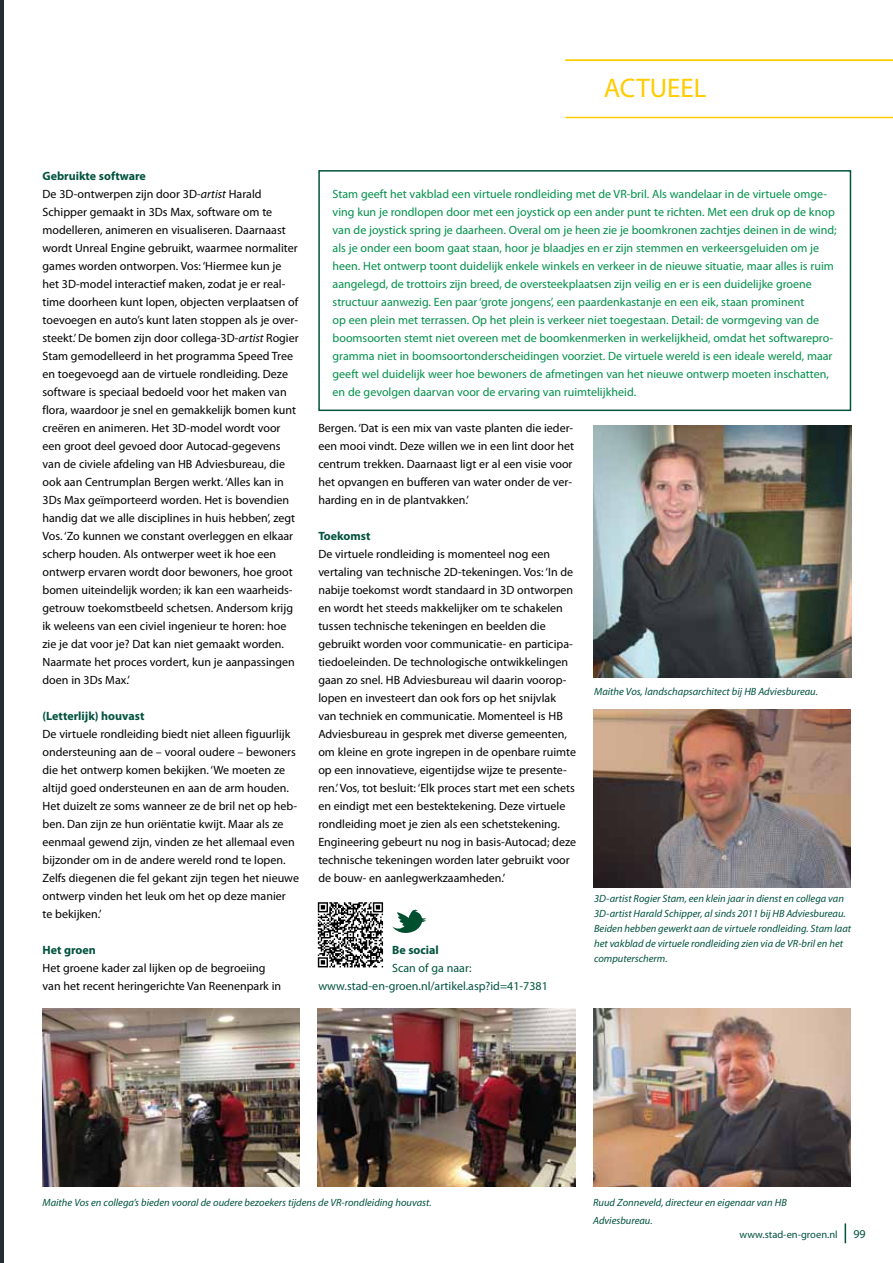
<style>
.page{position:relative;width:893px;height:1263px;background:#fff}
.page>*{position:absolute;margin:0;border:0;box-sizing:border-box;transform-origin:0 0}
.t1{font:27px "Myriad Pro";color:#fc0}
.t2{font:12px/18px "Myriad Pro";color:#000}
.t3{font:12px/18px "Myriad Pro";color:#00904a}
.t4{font:12px/18px "Myriad Pro";color:#00533d;text-align:center}
.t5{font:700 12px "Myriad Pro";color:#00533d}
.t6{font:italic 10.5px/15px "Myriad Pro";color:#00533d}
.t7{font:10.5px "Myriad Pro";color:#00533d}
.s1{font-weight:700;color:#00533d}
.s2{font-style:italic}
</style>
<div class="page">
<svg style="left:845px;top:1223px;width:1px;height:20px"></svg>
<hr style="left:565px;top:117px;width:328px;height:1px;background:#fc0">
<hr style="left:565px;top:60px;width:328px;height:1px;background:#fc0">
<img style="left:43px;top:1009px;width:257px;height:177px">
<img style="left:594px;top:425px;width:257px;height:252px">
<img style="left:318px;top:1009px;width:257px;height:177px">
<img style="left:593px;top:1009px;width:257px;height:177px">
<img style="left:593px;top:710px;width:257px;height:177px">
<div style="left:318px;top:170px;width:533px;height:241px;border:2px solid #00533d"></div>
<svg style="left:318px;top:902px;width:65px;height:65px"></svg>
<svg style="left:392px;top:909px;width:34px;height:24px"></svg>
<hr style="left:0;top:0;width:3px;height:1263px;background:#232c33">
<h1 class="t1" style="left:604px;top:71px;width:104px">ACTUEEL</h1>
<p class="t2" style="left:43px;top:167px;width:258px"><span class="s1">Gebruikte software<br></span>De 3D-ontwerpen zijn door 3D-<span class="s2">artist</span> Harald Schipper gemaakt in 3Ds Max, software om te modelleren, animeren en visualiseren. Daarnaast wordt Unreal Engine gebruikt, waarmee normaliter games worden ontworpen. Vos: ‘Hiermee kun je het 3D-model interactief maken, zodat je er real&shy;time doorheen kunt lopen, objecten verplaatsen of toevoegen en auto’s kunt laten stoppen als je over&shy;steekt.’ De bomen zijn door collega-3D-<span class="s2">artist</span> Rogier Stam gemodelleerd in het programma Speed Tree en toegevoegd aan de virtuele rondleiding. Deze software is speciaal bedoeld voor het maken van flora, waardoor je snel en gemakkelijk bomen kunt creëren en animeren. Het 3D-model wordt voor een groot deel gevoed door Autocad-gegevens van de civiele afdeling van HB Adviesbureau, die ook aan Centrumplan Bergen werkt. ‘Alles kan in 3Ds Max geïmporteerd worden. Het is bovendien handig dat we alle disciplines in huis hebben’, zegt Vos. ‘Zo kunnen we constant overleggen en elkaar scherp houden. Als ontwerper weet ik hoe een ontwerp ervaren wordt door bewoners, hoe groot bomen uiteindelijk worden; ik kan een waarheids&shy;getrouw toekomstbeeld schetsen. Andersom krijg ik weleens van een civiel ingenieur te horen: hoe zie je dat voor je? Dat kan niet gemaakt worden.<br>Naarmate het proces vordert, kun je aanpassingen doen in 3Ds Max.’</p>
<p class="t5" style="left:43px;top:708px;width:103px">(Letterlijk) houvast</p>
<p class="t2" style="left:43px;top:725px;width:258px">De virtuele rondleiding biedt niet alleen figuurlijk ondersteuning aan de – vooral oudere – bewoners die het ontwerp komen bekijken. ‘We moeten ze altijd goed ondersteunen en aan de arm houden.<br>Het duizelt ze soms wanneer ze de bril net op heb&shy;ben. Dan zijn ze hun oriëntatie kwijt. Maar als ze eenmaal gewend zijn, vinden ze het allemaal even bijzonder om in de andere wereld rond te lopen.<br>Zelfs diegenen die fel gekant zijn tegen het nieuwe ontwerp vinden het leuk om het op deze manier<br>te bekijken.’</p>
<p class="t5" style="left:43px;top:942px;width:55px">Het groen</p>
<p class="t2" style="left:43px;top:959px;width:240px">Het groene kader zal lijken op de begroeiing van het recent heringerichte Van Reenenpark in</p>
<p class="t3" style="left:333px;top:185px;width:505px">Stam geeft het vakblad een virtuele rondleiding met de VR-bril. Als wandelaar in de virtuele omge&shy;ving kun je rondlopen door met een joystick op een ander punt te richten. Met een druk op de knop van de joystick spring je daarheen. Overal om je heen zie je boomkronen zachtjes deinen in de wind; als je onder een boom gaat staan, hoor je blaadjes en er zijn stemmen en verkeersgeluiden om je heen. Het ontwerp toont duidelijk enkele winkels en verkeer in de nieuwe situatie, maar alles is ruim aangelegd, de trottoirs zijn breed, de oversteekplaatsen zijn veilig en er is een duidelijke groene structuur aanwezig. Een paar ‘grote jongens’, een paardenkastanje en een eik, staan prominent<br>op een plein met terrassen. Op het plein is verkeer niet toegestaan. Detail: de vormgeving van de boomsoorten stemt niet overeen met de boomkenmerken in werkelijkheid, omdat het softwarepro&shy;gramma niet in boomsoortonderscheidingen voorziet. De virtuele wereld is een ideale wereld, maar geeft wel duidelijk weer hoe bewoners de afmetingen van het nieuwe ontwerp moeten inschatten, en de gevolgen daarvan voor de ervaring van ruimtelijkheid.</p>
<p class="t2" style="left:318px;top:419px;width:257px">Bergen. ‘Dat is een mix van vaste planten die ieder&shy;een mooi vindt. Deze willen we in een lint door het centrum trekken. Daarnaast ligt er al een visie voor het opvangen en bufferen van water onder de ver&shy;harding en in de plantvakken.’</p>
<p class="t5" style="left:318px;top:528px;width:54px">Toekomst</p>
<p class="t2" style="left:318px;top:545px;width:259px">De virtuele rondleiding is momenteel nog een vertaling van technische 2D-tekeningen. Vos: ‘In de nabije toekomst wordt standaard in 3D ontworpen en wordt het steeds makkelijker om te schakelen tussen technische tekeningen en beelden die gebruikt worden voor communicatie- en participa&shy;tiedoeleinden. De technologische ontwikkelingen gaan zo snel. HB Adviesbureau wil daarin voorop&shy;lopen en investeert dan ook fors op het snijvlak van techniek en communicatie. Momenteel is HB Adviesbureau in gesprek met diverse gemeenten, om kleine en grote ingrepen in de openbare ruimte op een innovatieve, eigentijdse wijze te presente&shy;ren.’ Vos, tot besluit: ‘Elk proces start met een schets en eindigt met een bestektekening. Deze virtuele rondleiding moet je zien als een schetstekening.<br>Engineering gebeurt nu nog in basis-Autocad; deze technische tekeningen worden later gebruikt voor de bouw- en aanlegwerkzaamheden.’</p>
<p class="t5" style="left:392px;top:942px;width:48px">Be social</p>
<p class="t4" style="left:318px;top:959px;width:231px">Scan of ga naar: www.stad-en-groen.nl/artikel.asp?id=41-7381</p>
<p class="t6" style="left:594px;top:683px;width:225px">Maithe Vos, landschapsarchitect bij HB Adviesbureau.</p>
<p class="t6" style="left:594px;top:891px;width:259px">3D-artist Rogier Stam, een klein jaar in dienst en collega van 3D-artist Harald Schipper, al sinds 2011 bij HB Adviesbureau.<br>Beiden hebben gewerkt aan de virtuele rondleiding. Stam laat het vakblad de virtuele rondleiding zien via de VR-bril en het computerscherm.</p>
<p class="t6" style="left:43px;top:1195px;width:391px">Maithe Vos en collega’s bieden vooral de oudere bezoekers tijdens de VR-rondleiding houvast.</p>
<p class="t6" style="left:593px;top:1193px;width:195px;line-height:18px">Ruud Zonneveld, directeur en eigenaar van HB<br>Adviesbureau.</p>
<p class="t7" style="left:739px;top:1228px;width:100px">www.stad-en-groen.nl</p>
<p class="t4" style="left:853px;top:1224px;width:14px">99</p>
</div>
